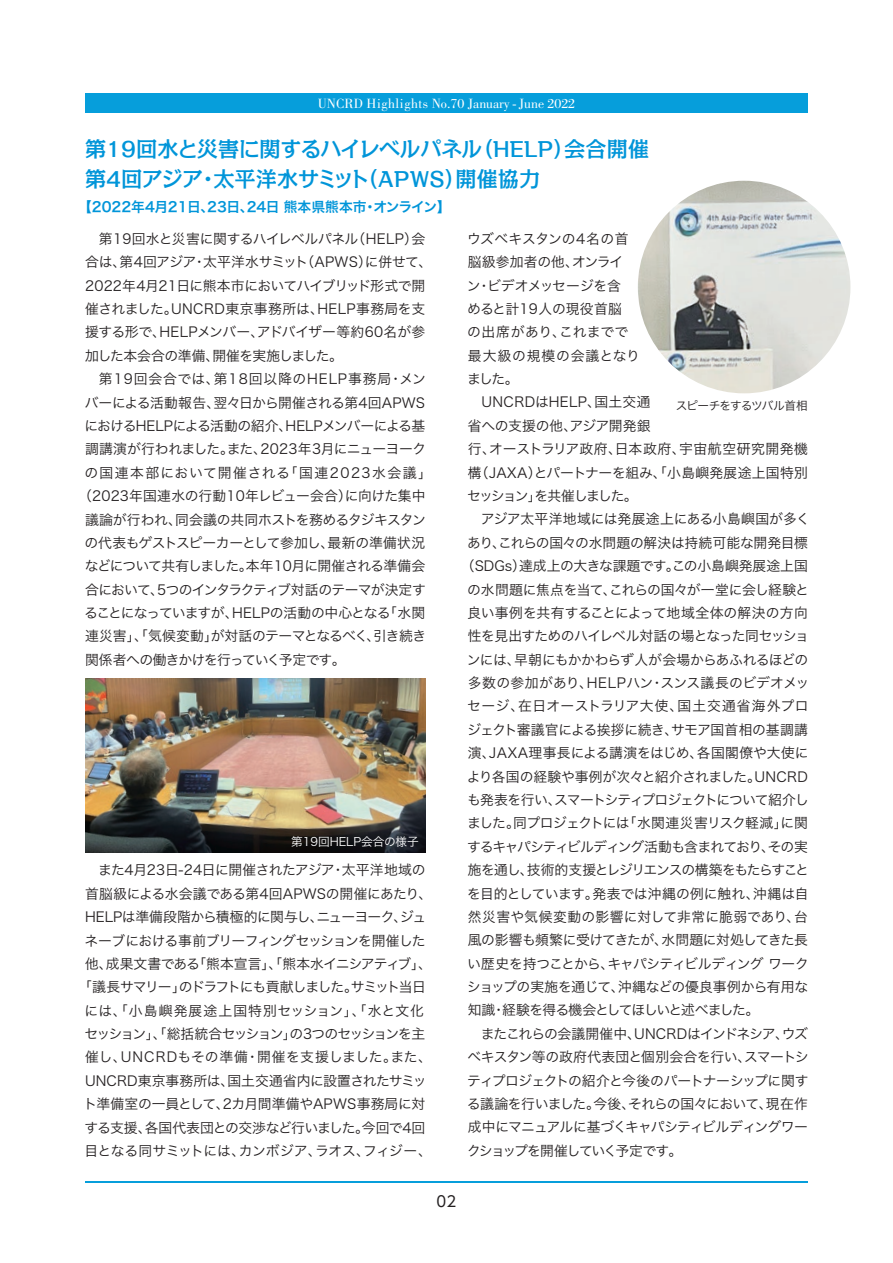
<style>
.page{position:relative;width:893px;height:1263px;background:#fff}
.page>*{position:absolute;margin:0;border:0;box-sizing:border-box;transform-origin:0 0}
.t1{font:500 21.3px/29.7px "Kakumin Pro";color:#0095d9}
.t2{font:14.85px "UD Shin Go Pro";color:#231f20}
.t3{font:13.8px/23.4px "Hira Kaku Pro N W3";letter-spacing:-.025em;color:#231f20}
.t4{font:13.8px/23.4px "Hira Kaku Pro N W3";letter-spacing:.005em;color:#231f20}
.t5{font:13.8px "Hira Kaku Pro N W3";letter-spacing:-.045em;color:#231f20}
.t6{font:13.8px "Hira Kaku Pro N W3";letter-spacing:-.055em;color:#231f20}
.t7{font:13.8px "Hira Kaku Pro N W3";letter-spacing:.015em;color:#231f20}
.t8{font:13.8px "Hira Kaku Pro N W3";letter-spacing:-.06em;color:#231f20}
.t9{font:13.8px "Hira Kaku Pro N W3";letter-spacing:-.05em;color:#231f20}
.t10{font:13.8px "Hira Kaku Pro N W3";letter-spacing:.03em;color:#231f20}
.t11{font:13.8px "Hira Kaku Pro N W3";color:#231f20}
.t12{font:13.8px "Bodoni";color:#fff}
.t13{font:13.8px "Hira Kaku Pro N W6";color:#0095d9}
.t14{font:13.8px "Hira Kaku Pro N W3";letter-spacing:-.115em;color:#231f20}
.t15{font:13.8px "Hira Kaku Pro N W3";letter-spacing:-.095em;color:#231f20}
.t16{font:13.8px "Hira Kaku Pro N W3";letter-spacing:.02em;color:#231f20}
.t17{font:13.8px "Hira Kaku Pro N W3";letter-spacing:-.065em;color:#231f20}
.t18{font:13.8px "Hira Kaku Pro N W3";letter-spacing:-.07em;color:#231f20}
.t19{font:13.8px "Hira Kaku Pro N W3";letter-spacing:-.085em;color:#231f20}
.t20{font:13.8px "Hira Kaku Pro N W3";letter-spacing:.07em;color:#231f20}
.t21{font:13.8px "Hira Kaku Pro N W3";letter-spacing:.08em;color:#231f20}
.t22{font:13.8px "Hira Kaku Pro N W3";letter-spacing:.11em;color:#231f20}
.t23{font:13.8px "Hira Kaku Pro N W3";letter-spacing:.01em;color:#231f20}
.t24{font:13.8px "Hira Kaku Pro N W3";letter-spacing:-.08em;color:#231f20}
.t25{font:13.8px "Hira Kaku Pro N W3";letter-spacing:-.1em;color:#231f20}
.t26{font:11.7px "Hira Kaku Pro N W3";color:#fff}
.t27{font:11.7px "Hira Kaku Pro N W3";letter-spacing:-.08em;color:#231f20}
</style>
<div class="page">
<img style="left:85px;top:678px;width:340px;height:175px">
<img style="left:638px;top:181px;width:212px;height:212px;border-radius:106px">
<hr style="left:85px;top:1181px;width:723px;height:1px;background:#069edb">
<div style="left:85px;top:94px;width:723px;height:19px;background:#069edb"></div>
<p class="t12" style="left:318px;top:96px;width:259px">UNCRD Highlights No.70 January -June 2022</p>
<h1 class="t1" style="left:85px;top:132px;width:566px">第19回水と災害に関するハイレベルパネル（HELP）会合開催第4回アジア・太平洋水サミット（APWS）開催協力</h1>
<p class="t13" style="left:78px;top:194px;width:374px">【2022年4月21日、23日、24日 熊本県熊本市・オンライン】</p>
<p class="t3" style="left:85px;top:226px;width:349px;text-indent:14px">第19回水と災害に関するハイレベルパネル（HELP）会合は、第4回アジア・太平洋水サミット（APWS）に併せて、<br>2022年4月21日に熊本市においてハイブリッド形式で開催されました。UNCRD東京事務所は、HELP事務局を支援する形で、HELPメンバー、アドバイザー等約60名が参加した本会合の準備、開催を実施しました。</p>
<p class="t20" style="left:99px;top:367px;width:329px">第19回会合では、第18回以降のHELP事務局・メン</p>
<p class="t3" style="left:85px;top:390px;width:342px">バーによる活動報告、翌々日から開催される第4回APWS</p>
<p class="t3" style="left:85px;top:413px;width:342px">におけるHELPによる活動の紹介、HELPメンバーによる基</p>
<p class="t3" style="left:85px;top:436px;width:343px">調講演が行われました。また、2023年3月にニューヨーク</p>
<p class="t22" style="left:85px;top:460px;width:349px">の国連本部において開催される「国連2023水会議」</p>
<p class="t7" style="left:78px;top:484px;width:349px">（2023年国連水の行動10年レビュー会合）に向けた集中</p>
<p class="t3" style="left:85px;top:507px;width:342px">議論が行われ、同会議の共同ホストを務めるタジキスタン</p>
<p class="t3" style="left:85px;top:530px;width:342px">の代表もゲストスピーカーとして参加し、最新の準備状況</p>
<p class="t6" style="left:85px;top:554px;width:342px">などについて共有しました。本年10月に開催される準備会</p>
<p class="t6" style="left:85px;top:577px;width:342px">合において、5つのインタラクティブ対話のテーマが決定す</p>
<p class="t8" style="left:84px;top:601px;width:342px">ることになっていますが、HELPの活動の中心となる「水関</p>
<p class="t3" style="left:85px;top:624px;width:343px">連災害」、「気候変動」が対話のテーマとなるべく、引き続き</p>
<p class="t6" style="left:85px;top:647px;width:262px">関係者への働きかけを行っていく予定です。</p>
<p class="t26" style="left:291px;top:831px;width:129px">第19回HELP会合の様子</p>
<p class="t3" style="left:98px;top:857px;width:329px">また4月23日-24日に開催されたアジア・太平洋地域の</p>
<p class="t3" style="left:85px;top:881px;width:349px">首脳級による水会議である第4回APWSの開催にあたり、</p>
<p class="t3" style="left:85px;top:904px;width:343px">HELPは準備段階から積極的に関与し、ニューヨーク、ジュ</p>
<p class="t6" style="left:85px;top:928px;width:343px">ネーブにおける事前ブリーフィングセッションを開催した</p>
<p class="t3" style="left:85px;top:951px;width:349px">他、成果文書である「熊本宣言」、「熊本水イニシアティブ」、</p>
<p class="t15" style="left:78px;top:975px;width:349px">「議長サマリー」のドラフトにも貢献しました。サミット当日</p>
<p class="t21" style="left:85px;top:998px;width:341px">には、「小島嶼発展途上国特別セッション」、「水と文化</p>
<p class="t14" style="left:85px;top:1021px;width:342px">セッション」、「総括統合セッション」の3つのセッションを主</p>
<p class="t10" style="left:85px;top:1045px;width:349px">催し、UNCRDもその準備・開催を支援しました。また、</p>
<p class="t4" style="left:85px;top:1068px;width:343px">UNCRD東京事務所は、国土交通省内に設置されたサミッ</p>
<p class="t3" style="left:84px;top:1091px;width:343px">ト準備室の一員として、2カ月間準備やAPWS事務局に対</p>
<p class="t3" style="left:84px;top:1115px;width:342px">する支援、各国代表団との交渉など行いました。今回で4回</p>
<p class="t3" style="left:84px;top:1138px;width:349px">目となる同サミットには、カンボジア、ラオス、フィジー、</p>
<p class="t4" style="left:467px;top:226px;width:175px">ウズベキスタンの4名の首脳級参加者の他、オンライ<br>ン・ビデオメッセージを含<br>めると計19人の現役首脳<br>の出席があり、これまでで最大級の規模の会議となりました。</p>
<p class="t4" style="left:467px;top:390px;width:342px;text-indent:14px">UNCRDはHELP、国土交通<br>省への支援の他、アジア開発銀<br>行、オーストラリア政府、日本政府、宇宙航空研究開発機構（JAXA）とパートナーを組み、「小島嶼発展途上国特別セッション」を共催しました。</p>
<p class="t11" style="left:481px;top:507px;width:330px">アジア太平洋地域には発展途上にある小島嶼国が多く</p>
<p class="t3" style="left:467px;top:530px;width:342px">あり、これらの国々の水問題の解決は持続可能な開発目標</p>
<p class="t11" style="left:461px;top:554px;width:349px">（SDGs）達成上の大きな課題です。この小島嶼発展途上国</p>
<p class="t3" style="left:467px;top:577px;width:343px">の水問題に焦点を当て、これらの国々が一堂に会し経験と</p>
<p class="t4" style="left:467px;top:600px;width:342px">良い事例を共有することによって地域全体の解決の方向</p>
<p class="t5" style="left:468px;top:624px;width:343px">性を見出すためのハイレベル対話の場となった同セッショ</p>
<p class="t5" style="left:467px;top:647px;width:343px">ンには、早朝にもかかわらず人が会場からあふれるほどの</p>
<p class="t16" style="left:468px;top:671px;width:343px">多数の参加があり、HELPハン・スンス議長のビデオメッ</p>
<p class="t10" style="left:467px;top:694px;width:343px">セージ、在日オーストラリア大使、国土交通省海外プロ</p>
<p class="t3" style="left:467px;top:717px;width:342px">ジェクト審議官による挨拶に続き、サモア国首相の基調講</p>
<p class="t7" style="left:468px;top:741px;width:342px">演、JAXA理事長による講演をはじめ、各国閣僚や大使に</p>
<p class="t3" style="left:467px;top:764px;width:343px">より各国の経験や事例が次々と紹介されました。UNCRD</p>
<p class="t17" style="left:467px;top:787px;width:343px">も発表を行い、スマートシティプロジェクトについて紹介し</p>
<p class="t9" style="left:467px;top:811px;width:342px">ました。同プロジェクトには「水関連災害リスク軽減」に関</p>
<p class="t18" style="left:467px;top:834px;width:342px">するキャパシティビルディング活動も含まれており、その実</p>
<p class="t19" style="left:468px;top:858px;width:343px">施を通し、技術的支援とレジリエンスの構築をもたらすこと</p>
<p class="t3" style="left:467px;top:881px;width:343px">を目的としています。発表では沖縄の例に触れ、沖縄は自</p>
<p class="t23" style="left:468px;top:904px;width:342px">然災害や気候変動の影響に対して非常に脆弱であり、台</p>
<p class="t3" style="left:468px;top:927px;width:342px">風の影響も頻繁に受けてきたが、水問題に対処してきた長</p>
<p class="t5" style="left:467px;top:951px;width:343px">い歴史を持つことから、キャパシティビルディング ワーク</p>
<p class="t3" style="left:467px;top:974px;width:343px">ショップの実施を通じて、沖縄などの優良事例から有用な</p>
<p class="t24" style="left:468px;top:998px;width:293px">知識・経験を得る機会としてほしいと述べました。</p>
<p class="t8" style="left:481px;top:1021px;width:329px">またこれらの会議開催中、UNCRDはインドネシア、ウズ</p>
<p class="t3" style="left:467px;top:1044px;width:343px">ベキスタン等の政府代表団と個別会合を行い、スマートシ</p>
<p class="t5" style="left:467px;top:1068px;width:343px">ティプロジェクトの紹介と今後のパートナーシップに関す</p>
<p class="t3" style="left:467px;top:1091px;width:342px">る議論を行いました。今後、それらの国々において、現在作</p>
<p class="t9" style="left:468px;top:1115px;width:342px">成中にマニュアルに基づくキャパシティビルディングワー</p>
<p class="t25" style="left:467px;top:1138px;width:217px">クショップを開催していく予定です。</p>
<p class="t27" style="left:676px;top:395px;width:134px">スピーチをするツバル首相</p>
<p class="t2" style="left:437px;top:1189px;width:21px">02</p>
</div>
